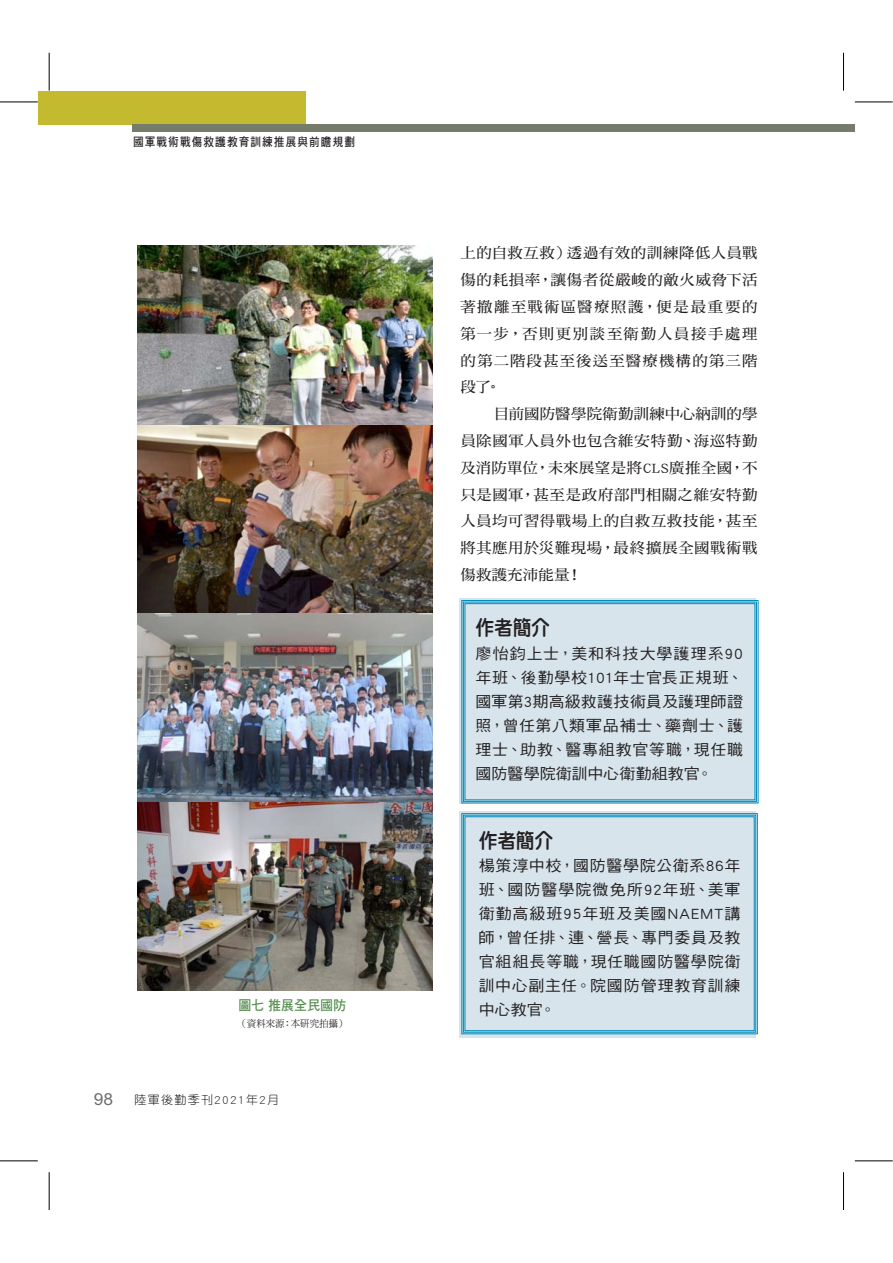
<style>
.page{position:relative;width:893px;height:1263px;background:#fff}
.page>*{position:absolute;margin:0;border:0;box-sizing:border-box;transform-origin:0 0}
.t1{font:20.85px "DF Yuan Std W8 E Ten B5 H";letter-spacing:-.02em;color:#231f20;scale:.9 1}
.t2{font:16.65px "Arial";color:#6d6e70;scale:1.05 1}
.t3{font:15.3px/24px "DF Hei Std W5 E Ten B5 H";letter-spacing:.045em;color:#231f20;text-align:justify;scale:1.05 1}
.t4{font:14.7px/26.8px "DF Ming Std W7 E Ten B5 H";letter-spacing:.055em;color:#231f20;text-align:justify;scale:1.05 1}
.t5{font:13.65px "DF Hei Std W7 E Ten B5 H";letter-spacing:.01em;color:#548e4d;scale:.95 1}
.t6{font:12px "DF Hei Std W7 E Ten B5 H";letter-spacing:.1em;color:#231f20;scale:.89 1}
.t7{font:12px "DF Yuan Std W3 E Ten B5 H";letter-spacing:.105em;color:#231f20}
.t8{font:9.9px "DF Ming Std W5 E Ten B5 H";letter-spacing:.01em;color:#231f20;scale:.95 1}
</style>
<div class="page">
<div style="left:38px;top:91px;width:268px;height:33px;background:#c4ba30"></div>
<div style="left:132px;top:125px;width:723px;height:7px;background:#757c69"></div>
<svg style="left:461px;top:600px;width:298px;height:204px;background:#ccdfe8"></svg>
<div style="left:460px;top:811px;width:296px;height:227px;background:linear-gradient(to right,#d7e4eb,#d7e4eb)"></div>
<svg style="left:461px;top:813px;width:297px;height:221px;background:#cde0e8"></svg>
<img style="left:137px;top:246px;width:296px;height:179px">
<img style="left:137px;top:425px;width:296px;height:566px">
<hr style="left:0;top:102px;width:38px;height:1px;background:#000">
<hr style="left:855px;top:102px;width:38px;height:1px;background:#000">
<hr style="left:0;top:1161px;width:38px;height:1px;background:#000">
<hr style="left:855px;top:1161px;width:38px;height:1px;background:#000">
<hr style="left:49px;top:53px;width:1px;height:38px;background:#000">
<hr style="left:49px;top:1172px;width:1px;height:38px;background:#000">
<hr style="left:843px;top:53px;width:1px;height:38px;background:#000">
<hr style="left:843px;top:1172px;width:1px;height:38px;background:#000">
<p class="t6" style="left:133px;top:137px;width:251px">國軍戰術戰傷救護教育訓練推展與前瞻規劃</p>
<p class="t4" style="left:460px;top:241px;width:284px">上的自救互救）透過有效的訓練降低人員戰傷的耗損率，讓傷者從嚴峻的敵火威脅下活著撤離至戰術區醫療照護，便是最重要的第一步，否則更別談至衛勤人員接手處理的第二階段甚至後送至醫療機構的第三階段了。</p>
<p class="t4" style="left:460px;top:402px;width:284px;text-indent:33px">目前國防醫學院衛勤訓練中心納訓的學員除國軍人員外也包含維安特勤、海巡特勤及消防單位，未來展望是將CLS廣推全國，不只是國軍，甚至是政府部門相關之維安特勤人員均可習得戰場上的自救互救技能，甚至將其應用於災難現場，最終擴展全國戰術戰傷救護充沛能量！</p>
<h1 class="t1" style="left:475px;top:620px;width:84px">作者簡介</h1>
<p class="t3" style="left:475px;top:643px;width:256px">廖怡鈞上士，美和科技大學護理系90年班、後勤學校101年士官長正規班、國軍第3期高級救護技術員及護理師證照，曾任第八類軍品補士、藥劑士、護理士、助教、醫專組教官等職，現任職國防醫學院衛訓中心衛勤組教官。</p>
<h1 class="t1" style="left:479px;top:832px;width:84px">作者簡介</h1>
<p class="t3" style="left:479px;top:856px;width:251px">楊策淳中校，國防醫學院公衛系86年班、國防醫學院微免所92年班、美軍衛勤高級班95年班及美國NAEMT講師，曾任排、連、營長、專門委員及教官組組長等職，現任職國防醫學院衛訓中心副主任。院國防管理教育訓練</p>
<p class="t5" style="left:238px;top:999px;width:115px">圖七推展全民國防</p>
<p class="t3" style="left:479px;top:1000px;width:75px">中心教官。</p>
<p class="t8" style="left:238px;top:1020px;width:116px">（資料來源：本研究拍攝）</p>
<p class="t2" style="left:94px;top:1089px;width:20px">98</p>
<p class="t7" style="left:135px;top:1095px;width:146px">陸軍後勤季刊2021年2月</p>
</div>
